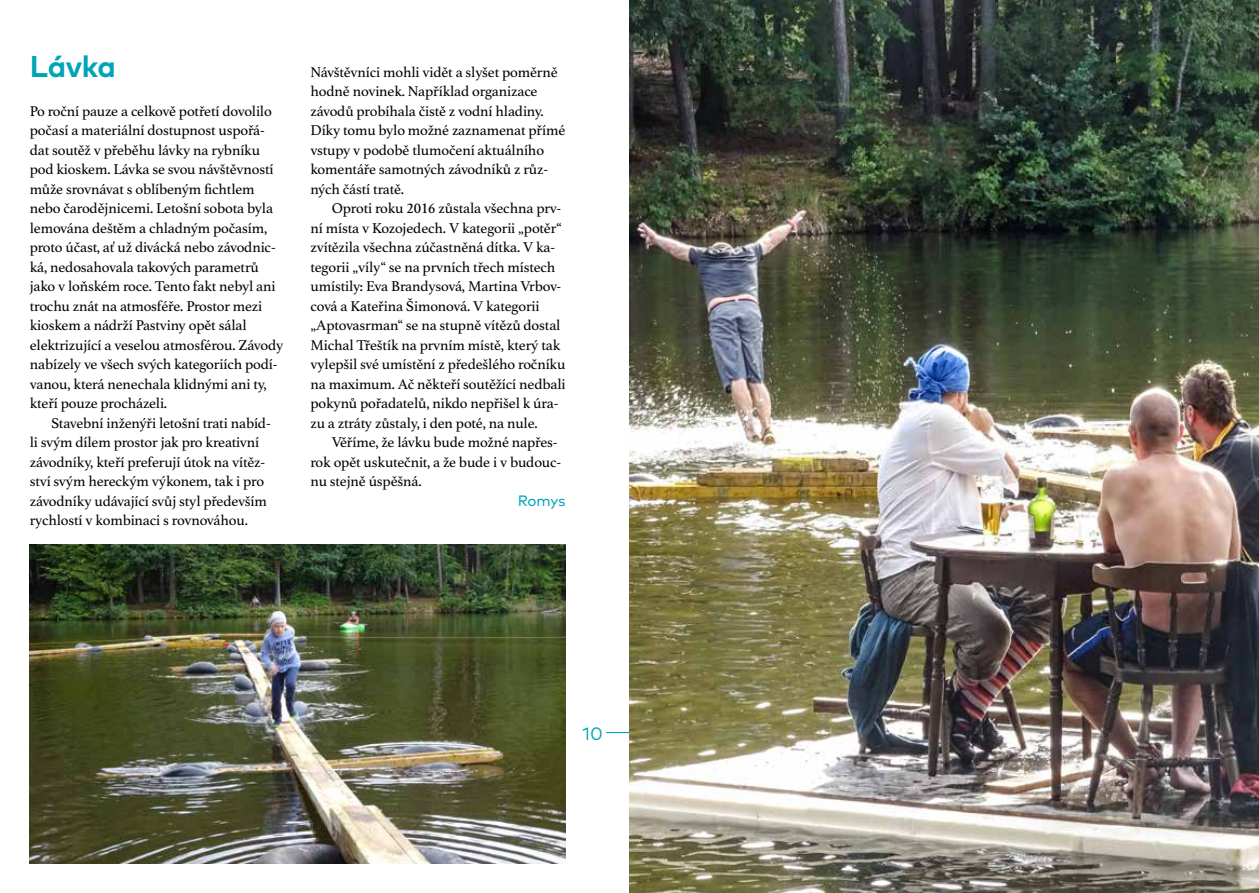
<style>
.page{position:relative;width:1259px;height:893px;background:#fff}
.page>*{position:absolute;margin:0;border:0;box-sizing:border-box;transform-origin:0 0}
.t1{font:700 30px "Mark Pro";letter-spacing:-.01em;color:#00a4b7}
.t2{font:18px "Mark Pro";color:#00a4b7}
.t3{font:15px/19.5px "Athelas";letter-spacing:-.01em;color:#000}
.t4{font:15px "Mark Pro";letter-spacing:-.02em;color:#00a4b7}
</style>
<div class="page">
<hr style="left:606px;top:732px;width:46px;height:1px;background:#00a4b7">
<img style="left:30px;top:545px;width:536px;height:318px">
<img style="left:629px;top:0;width:630px;height:893px">
<h1 class="t1" style="left:30px;top:43px;width:88px">Lávka</h1>
<p class="t3" style="left:30px;top:101px;width:255px">Po roční pauze a celkově potřetí dovolilo počasí a materiální dostupnost uspořá&shy;dat soutěž v přeběhu lávky na rybníku pod kioskem. Lávka se svou návštěvností může srovnávat s oblíbeným fichtlem nebo čarodějnicemi. Letošní sobota byla lemována deštěm a chladným počasím, proto účast, ať už divácká nebo závodnic&shy;ká, nedosahovala takových parametrů jako v loňském roce. Tento fakt nebyl ani trochu znát na atmosféře. Prostor mezi kioskem a nádrží Pastviny opět sálal elektrizující a veselou atmosférou. Závody nabízely ve všech svých kategoriích podí&shy;vanou, která nenechala klidnými ani ty, kteří pouze procházeli.</p>
<p class="t3" style="left:30px;top:413px;width:242px;text-indent:21px">Stavební inženýři letošní trati nabíd&shy;li svým dílem prostor jak pro kreativní závodníky, kteří preferují útok na vítěz&shy;ství svým hereckým výkonem, tak i pro závodníky udávající svůj styl především rychlostí v kombinaci s rovnováhou.</p>
<p class="t3" style="left:310px;top:62px;width:256px">Návštěvníci mohli vidět a slyšet poměrně hodně novinek. Například organizace závodů probíhala čistě z vodní hladiny.<br>Díky tomu bylo možné zaznamenat přímé vstupy v podobě tlumočení aktuálního komentáře samotných závodníků z růz&shy;ných částí tratě.</p>
<p class="t3" style="left:310px;top:199px;width:256px;text-indent:21px">Oproti roku 2016 zůstala všechna prv&shy;ní místa v Kozojedech. V kategorii „potěr“ zvítězila všechna zúčastněná dítka. V ka&shy;tegorii „víly“ se na prvních třech místech umístily: Eva Brandysová, Martina Vrbov&shy;cová a Kateřina Šimonová. V kategorii „Aptovasrman“ se na stupně vítězů dostal Michal Třeštík na prvním místě, který tak vylepšil své umístění z předešlého ročníku na maximum. Ač někteří soutěžící nedbali pokynů pořadatelů, nikdo nepřišel k úra&shy;zu a ztráty zůstaly, i den poté, na nule.</p>
<p class="t3" style="left:310px;top:433px;width:252px;text-indent:21px">Věříme, že lávku bude možné napřes&shy;rok opět uskutečnit, a že bude i v budouc&shy;nu stejně úspěšná.</p>
<p class="t4" style="left:518px;top:489px;width:49px">Romys</p>
<p class="t2" style="left:582px;top:720px;width:22px">10</p>
</div>
